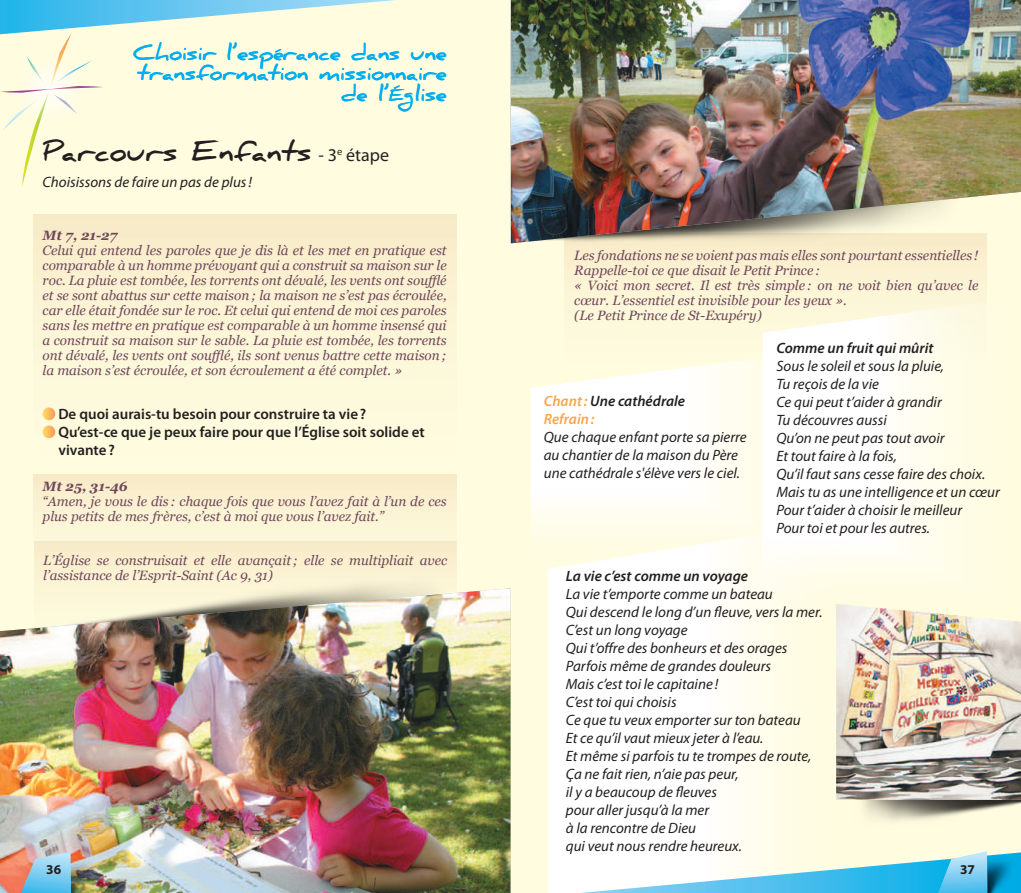
<style>
.page{position:relative;width:1021px;height:893px;background:#fff}
.page>*{position:absolute;margin:0;border:0;box-sizing:border-box;transform-origin:0 0}
.t1{font:700 27.75px "Daniel";color:#231f20}
.t2{font:700 20.85px/20.9px "Daniel";color:#00aeef;text-align:right}
.t3{font:italic 15px/18px "Myriad Pro";color:#231f20}
.t4{font:600 15px/18px "Myriad Pro";color:#231f20}
.t5{font:italic 600 15px "Myriad Pro";color:#231f20}
.t6{font:italic 600 15px/18px "Myriad Pro";color:#f9a64a}
.t7{font:italic 13.5px/15px "Georgia";color:#6f475a}
.t8{font:italic 700 13.5px "Georgia";color:#6f475a}
.t9{font:700 13.5px "Myriad Pro";color:#231f20}
.s1{font-family:"Myriad Pro";font-weight:400;font-size:18px}
.s2{color:#231f20}
</style>
<div class="page">
<div style="left:0;top:0;width:1020px;height:893px;background:#fffce0"></div>
<svg style="left:548px;top:576px;width:224px;height:317px;background:#fffefb"></svg>
<svg style="left:580px;top:851px;width:440px;height:42px"></svg>
<div style="left:564px;top:234px;width:422px;height:127px;background:#fdf9dc"></div>
<svg style="left:762px;top:312px;width:193px;height:311px"></svg>
<svg style="left:531px;top:345px;width:323px;height:231px"></svg>
<img style="left:863px;top:800px;width:157px;height:21px">
<img style="left:836px;top:604px;width:184px;height:196px">
<img style="left:510px;top:243px;width:477px;height:69px">
<img style="left:511px;top:0;width:509px;height:243px">
<img style="left:0;top:589px;width:510px;height:304px">
<img style="left:19px;top:843px;width:85px;height:50px">
<svg style="left:21px;top:851px;width:50px;height:42px;background:#93c0d8"></svg>
<div style="left:33px;top:215px;width:423px;height:240px;background:linear-gradient(to right,#fbf4d6,#fbf5d6)"></div>
<div style="left:33px;top:474px;width:423px;height:67px;background:#faf2d3"></div>
<svg style="left:34px;top:541px;width:423px;height:87px"></svg>
<svg style="left:43px;top:407px;width:12px;height:31px"></svg>
<svg style="left:0;top:0;width:395px;height:187px"></svg>
<h2 class="t2" style="left:133px;top:42px;width:315px">Choisir l’espérance dans une transformation missionnaire de l’Église</h2>
<h1 class="t1" style="left:43px;top:135px;width:348px">Parcours Enfants <span class="s1">- 3</span><sup>e</sup> <span class="s1">étape</span></h1>
<p class="t3" style="left:43px;top:173px;width:211px">Choisissons de faire un pas de plus!</p>
<p class="t8" style="left:43px;top:225px;width:76px">Mt 7, 21-27</p>
<p class="t7" style="left:43px;top:242px;width:405px;text-align:justify">Celui qui entend les paroles que je dis là et les met en pratique est comparable à un homme prévoyant qui a construit sa maison sur le roc. La pluie est tombée, les torrents ont dévalé, les vents ont soufflé et se sont abattus sur cette maison; la maison ne s’est pas écroulée, car elle était fondée sur le roc. Et celui qui entend de moi ces paroles sans les mettre en pratique est comparable à un homme insensé qui a construit sa maison sur le sable. La pluie est tombée, les torrents ont dévalé, les vents ont soufflé, ils sont venus battre cette maison; la maison s’est écroulée, et son écroulement a été complet. »</p>
<p class="t4" style="left:58px;top:404px;width:368px">De quoi aurais-tu besoin pour construire ta vie?<br>Qu’est-ce que je peux faire pour que l’Église soit solide et vivante?</p>
<p class="t8" style="left:43px;top:477px;width:87px">Mt 25, 31-46</p>
<p class="t7" style="left:43px;top:494px;width:405px">“Amen, je vous le dis : chaque fois que vous l’avez fait à l’un de ces plus petits de mes frères, c’est à moi que vous l’avez fait.”</p>
<p class="t7" style="left:43px;top:552px;width:405px">L’Église se construisait et elle avançait; elle se multipliait avec l’assistance de l’Esprit-Saint (Ac 9, 31)</p>
<p class="t7" style="left:574px;top:247px;width:405px">Les fondations ne se voient pas mais elles sont pourtant essentielles !<br>Rappelle-toi ce que disait le Petit Prince :<br>« Voici mon secret. Il est très simple : on ne voit bien qu’avec le cœur. L’essentiel est invisible pour les yeux ».<br>(Le Petit Prince de St-Exupéry)</p>
<p class="t6" style="left:544px;top:391px;width:143px">Chant: <span class="s2">Une cathédrale<br></span>Refrain:</p>
<p class="t3" style="left:544px;top:427px;width:204px">Que chaque enfant porte sa pierre au chantier de la maison du Père une cathédrale s'élève vers le ciel.</p>
<p class="t5" style="left:776px;top:338px;width:158px">Comme un fruit qui mûrit</p>
<p class="t3" style="left:776px;top:356px;width:225px">Sous le soleil et sous la pluie,<br>Tu reçois de la vie<br>Ce qui peut t’aider à grandir<br>Tu découvres aussi<br>Qu’on ne peut pas tout avoir<br>Et tout faire à la fois,<br>Qu’il faut sans cesse faire des choix.<br>Mais tu as une intelligence et un cœur<br>Pour t’aider à choisir le meilleur<br>Pour toi et pour les autres.</p>
<p class="t5" style="left:566px;top:566px;width:184px">La vie c’est comme un voyage</p>
<p class="t3" style="left:566px;top:585px;width:258px">La vie t’emporte comme un bateau<br>Qui descend le long d’un fleuve, vers la mer.<br>C’est un long voyage<br>Qui t’offre des bonheurs et des orages<br>Parfois même de grandes douleurs<br>Mais c’est toi le capitaine !<br>C’est toi qui choisis<br>Ce que tu veux emporter sur ton bateau<br>Et ce qu’il vaut mieux jeter à l’eau.<br>Et même si parfois tu te trompes de route,<br>Ça ne fait rien, n’aie pas peur,<br>il y a beaucoup de fleuves<br>pour aller jusqu’à la mer<br>à la rencontre de Dieu<br>qui veut nous rendre heureux.</p>
<p class="t9" style="left:46px;top:860px;width:16px">36</p>
<p class="t9" style="left:960px;top:860px;width:16px">37</p>
</div>
